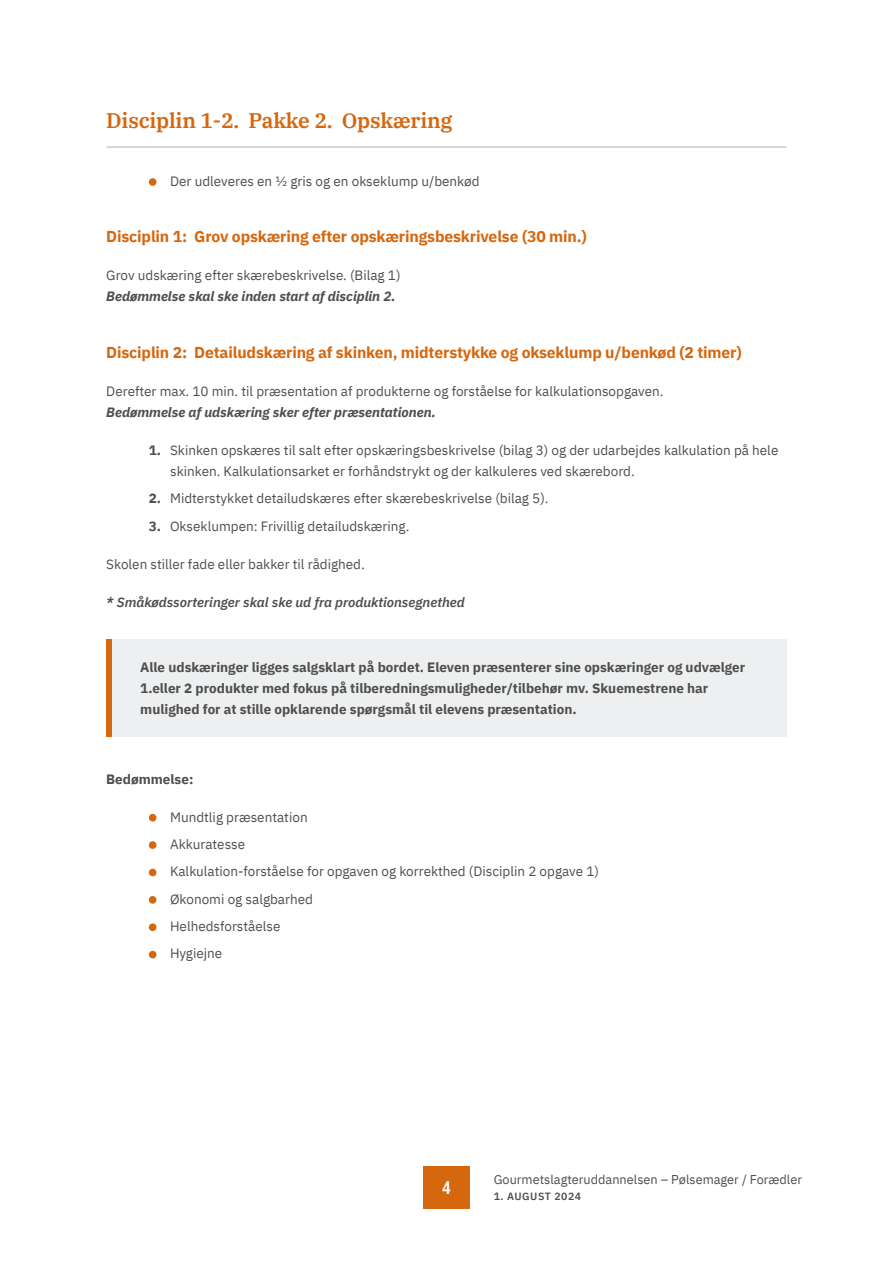
<style>
.page{position:relative;width:893px;height:1263px;background:#fff}
.page>*{position:absolute;margin:0;border:0;box-sizing:border-box;transform-origin:0 0}
.t1{font:600 21px "IBM Plex Serif";letter-spacing:-.01em;color:#d5670f}
.t2{font:700 18px "Amsi Pro Cond";color:#fff}
.t3{font:700 15.75px "IBM Plex Sans";letter-spacing:-.01em;color:#d5670f}
.t4{font:13.5px/27.5px "IBM Plex Sans";color:#4e4e4d}
.t5{font:700 13.5px/21px "IBM Plex Sans";color:#4e4e4d}
.t6{font:italic 700 13.5px "IBM Plex Sans";color:#4e4e4d}
.t7{font:italic 600 13.5px "IBM Plex Sans";color:#4e4e4d}
.t8{font:12.75px "IBM Plex Sans";color:#4e4e4d}
.t9{font:600 10.5px "IBM Plex Sans";letter-spacing:.05em;color:#4e4e4d}
.s1{font-weight:700}
</style>
<div class="page">
<div style="left:423px;top:1166px;width:47px;height:43px;background:#d5670f"></div>
<hr style="left:107px;top:146px;width:679px;height:2px;background:#c3ccd2">
<div style="left:149px;top:178px;width:7px;height:8px;background:#d5670f;border-radius:50%"></div>
<div style="left:106px;top:639px;width:681px;height:98px;background:#edeff0"></div>
<div style="left:106px;top:639px;width:6px;height:98px;background:#d5670f"></div>
<div style="left:149px;top:814px;width:7px;height:7px;background:#d5670f;border-radius:50%"></div>
<div style="left:149px;top:841px;width:7px;height:8px;background:#d5670f;border-radius:50%"></div>
<div style="left:149px;top:869px;width:7px;height:7px;background:#d5670f;border-radius:50%"></div>
<div style="left:149px;top:896px;width:7px;height:8px;background:#d5670f;border-radius:50%"></div>
<div style="left:149px;top:923px;width:7px;height:8px;background:#d5670f;border-radius:50%"></div>
<div style="left:149px;top:951px;width:7px;height:7px;background:#d5670f;border-radius:50%"></div>
<h1 class="t1" style="left:106px;top:104px;width:348px">Disciplin 1-2. Pakke 2. Opskæring</h1>
<p class="t4" style="left:170px;top:166px;width:311px">Der udleveres en ½ gris og en okseklump u/benkød</p>
<p class="t3" style="left:106px;top:224px;width:482px">Disciplin 1: Grov opskæring efter opskæringsbeskrivelse (30 min.)</p>
<p class="t4" style="left:106px;top:261px;width:296px">Grov udskæring efter skærebeskrivelse. (Bilag 1)</p>
<p class="t6" style="left:106px;top:286px;width:291px">Bedømmelse skal ske inden start af disciplin 2.</p>
<p class="t3" style="left:106px;top:340px;width:637px">Disciplin 2: Detailudskæring af skinken, midterstykke og okseklump u/benkød (2 timer)</p>
<p class="t4" style="left:106px;top:376px;width:559px">Derefter max. 10 min. til præsentation af produkterne og forståelse for kalkulationsopgaven.</p>
<p class="t6" style="left:106px;top:401px;width:331px">Bedømmelse af udskæring sker efter præsentationen.</p>
<p class="t4" style="left:170px;top:438px;width:610px;line-height:21px;text-indent:-21px"><span class="s1">1.</span> Skinken opskæres til salt efter opskæringsbeskrivelse (bilag 3) og der udarbejdes kalkulation på hele skinken. Kalkulationsarket er forhåndstrykt og der kalkuleres ved skærebord.</p>
<p class="t4" style="left:149px;top:484px;width:401px"><span class="s1">2.</span> Midterstykket detailudskæres efter skærebeskrivelse (bilag 5).</p>
<p class="t4" style="left:149px;top:511px;width:262px"><span class="s1">3.</span> Okseklumpen: Frivillig detailudskæring.</p>
<p class="t4" style="left:106px;top:549px;width:260px">Skolen stiller fade eller bakker til rådighed.</p>
<p class="t7" style="left:106px;top:591px;width:360px">* Småkødssorteringer skal ske ud fra produktionsegnethed</p>
<p class="t5" style="left:140px;top:655px;width:606px">Alle udskæringer ligges salgsklart på bordet. Eleven præsenterer sine opskæringer og udvælger<br>1.eller 2 produkter med fokus på tilberedningsmuligheder/tilbehør mv. Skuemestrene har mulighed for at stille opklarende spørgsmål til elevens præsentation.</p>
<p class="t5" style="left:106px;top:767px;width:89px">Bedømmelse:</p>
<p class="t4" style="left:170px;top:802px;width:430px">Mundtlig præsentation<br>Akkuratesse<br>Kalkulation-forståelse for opgaven og korrekthed (Disciplin 2 opgave 1)<br>Økonomi og salgbarhed<br>Helhedsforståelse<br>Hygiejne</p>
<h2 class="t2" style="left:442px;top:1175px;width:10px">4</h2>
<p class="t8" style="left:494px;top:1170px;width:310px">Gourmetslagteruddannelsen – Pølsemager / Forædler</p>
<p class="t9" style="left:494px;top:1188px;width:89px">1. AUGUST 2024</p>
</div>
